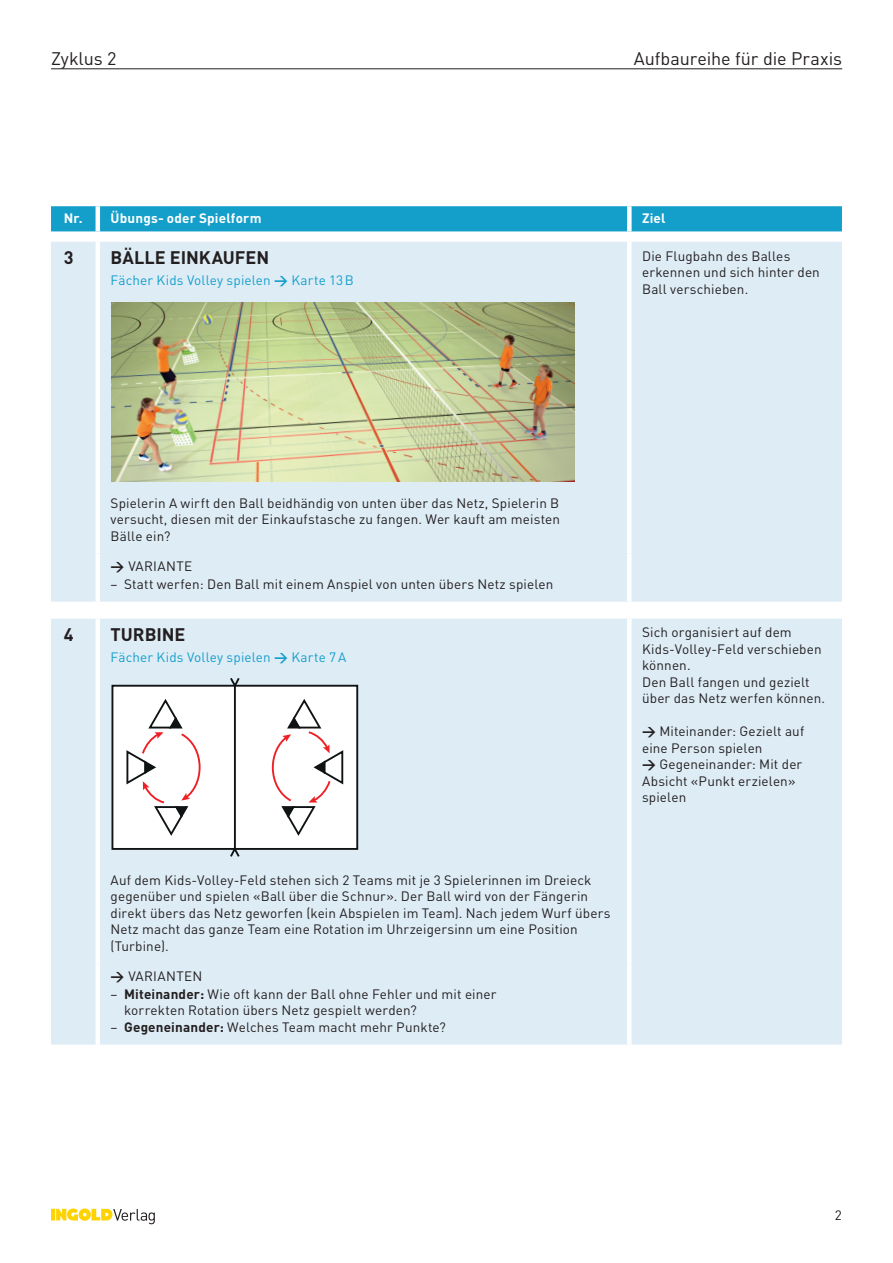
<style>
.page{position:relative;width:893px;height:1263px;background:#fff}
.page>*{position:absolute;margin:0;border:0;box-sizing:border-box;transform-origin:0 0}
.t1{font:18px "DINOT";letter-spacing:-.005em;color:#231f20}
.t2{font:700 18px "DINOT";color:#231f20}
.t3{font:13.5px/16.5px "DINOT";letter-spacing:.01em;color:#231f20}
.t4{font:13.5px "DINOT";letter-spacing:.01em;color:#149fcb}
.t5{font:700 13.5px "DINOT";letter-spacing:.01em;color:#fff}
.s1{font-weight:700}
</style>
<div class="page">
<hr style="left:51px;top:1209px;width:4px;height:11px;background:#fed304">
<svg style="left:56px;top:1208px;width:99px;height:16px"></svg>
<hr style="left:51px;top:69px;width:791px;height:1px;background:#231f20">
<div style="left:51px;top:206px;width:791px;height:25px;background:#149fcb"></div>
<div style="left:51px;top:242px;width:791px;height:802px;background:#deecf6"></div>
<hr style="left:96px;top:242px;width:4px;height:311px;background:#fff">
<div style="left:627px;top:242px;width:5px;height:311px;background:#fff"></div>
<hr style="left:96px;top:553px;width:4px;height:49px;background:#fff">
<div style="left:627px;top:553px;width:5px;height:49px;background:#fff"></div>
<hr style="left:96px;top:619px;width:4px;height:344px;background:#fff">
<div style="left:627px;top:619px;width:5px;height:344px;background:#fff"></div>
<hr style="left:96px;top:963px;width:4px;height:81px;background:#fff">
<div style="left:627px;top:963px;width:5px;height:81px;background:#fff"></div>
<hr style="left:96px;top:206px;width:4px;height:25px;background:#fff">
<div style="left:627px;top:206px;width:5px;height:25px;background:#fff"></div>
<img style="left:111px;top:303px;width:464px;height:178px">
<div style="left:112px;top:686px;width:245px;height:163px;background:#fff"></div>
<div style="left:111px;top:685px;width:247px;height:165px;border:2px solid #101314"></div>
<hr style="left:234px;top:686px;width:2px;height:163px;background:#101314">
<svg style="left:271px;top:699px;width:73px;height:137px"></svg>
<svg style="left:126px;top:699px;width:75px;height:137px"></svg>
<svg style="left:228px;top:678px;width:13px;height:12px"></svg>
<svg style="left:228px;top:845px;width:13px;height:12px"></svg>
<h1 class="t1" style="left:51px;top:46px;width:67px">Zyklus 2</h1>
<h1 class="t1" style="left:634px;top:46px;width:210px">Aufbaureihe für die Praxis</h1>
<p class="t5" style="left:64px;top:209px;width:199px">Nr. Übungs- oder Spielform</p>
<p class="t5" style="left:642px;top:209px;width:25px">Ziel</p>
<h1 class="t2" style="left:64px;top:245px;width:11px">3</h1>
<h1 class="t2" style="left:111px;top:245px;width:160px">BÄLLE EINKAUFEN</h1>
<p class="t4" style="left:111px;top:271px;width:245px">Fächer Kids Volley spielen <span class="s1">→</span> Karte 13B</p>
<p class="t3" style="left:642px;top:247px;width:179px">Die Flugbahn des Balles erkennen und sich hinter den<br>Ball verschieben.</p>
<p class="t3" style="left:111px;top:494px;width:451px;text-align:justify">Spielerin A wirft den Ball beidhändig von unten über das Netz, Spielerin B versucht, diesen mit der Einkaufstasche zu fangen. Wer kauft am meisten Bälle ein?</p>
<p class="t3" style="left:111px;top:557px;width:83px"><span class="s1">→</span> VARIANTE</p>
<p class="t3" style="left:111px;top:575px;width:444px">– Statt werfen: Den Ball mit einem Anspiel von unten übers Netz spielen</p>
<h1 class="t2" style="left:64px;top:622px;width:11px">4</h1>
<h1 class="t2" style="left:111px;top:622px;width:76px">TURBINE</h1>
<p class="t4" style="left:111px;top:648px;width:237px">Fächer Kids Volley spielen <span class="s1">→</span> Karte 7A</p>
<p class="t3" style="left:111px;top:871px;width:501px">Auf dem Kids-Volley-Feld stehen sich 2 Teams mit je 3 Spielerinnen im Dreieck gegenüber und spielen «Ball über die Schnur». Der Ball wird von der Fängerin direkt übers das Netz geworfen (kein Abspielen im Team). Nach jedem Wurf übers Netz macht das ganze Team eine Rotation im Uhrzeigersinn um eine Position (Turbine).</p>
<p class="t3" style="left:111px;top:967px;width:93px"><span class="s1">→</span> VARIANTEN</p>
<p class="t3" style="left:124px;top:985px;width:374px;text-indent:-14px">– <span class="s1">Miteinander:</span> Wie oft kann der Ball ohne Fehler und mit einer korrekten Rotation übers Netz gespielt werden?</p>
<p class="t3" style="left:111px;top:1018px;width:337px">– <span class="s1">Gegeneinander:</span> Welches Team macht mehr Punkte?</p>
<p class="t3" style="left:642px;top:624px;width:185px">Sich organisiert auf dem<br>Kids-Volley-Feld verschieben können.<br>Den Ball fangen und gezielt über das Netz werfen können.</p>
<p class="t3" style="left:642px;top:723px;width:164px"><span class="s1">→</span> Miteinander: Gezielt auf eine Person spielen</p>
<p class="t3" style="left:642px;top:756px;width:162px"><span class="s1">→</span> Gegeneinander: Mit der<br>Absicht «Punkt erzielen» spielen</p>
<p class="t3" style="left:835px;top:1207px;width:9px">2</p>
</div>
